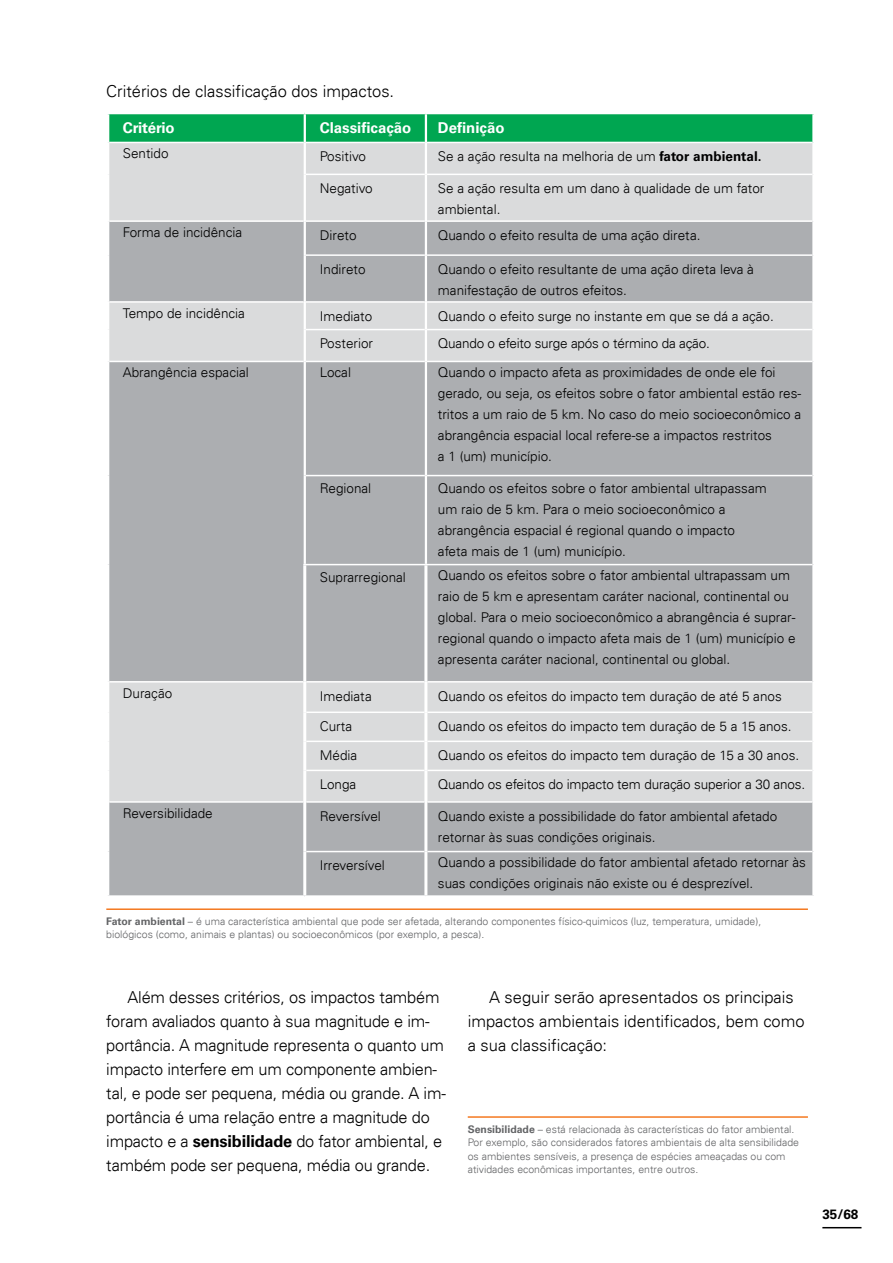
<style>
.page{position:relative;width:893px;height:1263px;background:#fff}
.page>*{position:absolute;margin:0;border:0;box-sizing:border-box;transform-origin:0 0}
.t1{font:300 16.5px/24px "Univers LT";letter-spacing:-.01em;color:#000}
.t2{font:700 15px "Univers LT Std";color:#fff}
.t3{font:300 13.5px/21px "Univers LT";color:#000}
.t4{font:700 13.5px "Univers LT Std";color:#000}
.t5{font:300 10.5px/13.5px "Univers LT";color:#636466}
.s1{font-family:"Univers LT Std";font-weight:700}
</style>
<div class="page">
<hr style="left:822px;top:1227px;width:39px;height:1px;background:#000">
<svg style="left:109px;top:114px;width:703px;height:28px;background:#05a754"></svg>
<div style="left:109px;top:143px;width:703px;height:77px;background:#dadbdc"></div>
<svg style="left:109px;top:222px;width:703px;height:673px;background:#b8babc"></svg>
<hr style="left:306px;top:174px;width:119px;height:1px;background:#fff">
<hr style="left:427px;top:174px;width:385px;height:1px;background:#fff">
<hr style="left:306px;top:254px;width:119px;height:2px;background:#fff">
<hr style="left:427px;top:254px;width:385px;height:2px;background:#fff">
<hr style="left:109px;top:301px;width:195px;height:2px;background:#fff">
<hr style="left:306px;top:301px;width:119px;height:2px;background:#fff">
<hr style="left:427px;top:301px;width:385px;height:2px;background:#fff">
<hr style="left:306px;top:329px;width:119px;height:1px;background:#fff">
<hr style="left:427px;top:329px;width:385px;height:1px;background:#fff">
<hr style="left:109px;top:361px;width:195px;height:1px;background:#fff">
<hr style="left:306px;top:361px;width:119px;height:1px;background:#fff">
<hr style="left:427px;top:361px;width:385px;height:1px;background:#fff">
<hr style="left:306px;top:475px;width:119px;height:1px;background:#fff">
<hr style="left:427px;top:475px;width:385px;height:1px;background:#fff">
<hr style="left:303px;top:564px;width:123px;height:1px;background:#fff">
<hr style="left:426px;top:564px;width:386px;height:1px;background:#fff">
<hr style="left:109px;top:681px;width:194px;height:1px;background:#fff">
<hr style="left:306px;top:681px;width:118px;height:1px;background:#fff">
<hr style="left:427px;top:681px;width:385px;height:1px;background:#fff">
<hr style="left:306px;top:711px;width:118px;height:2px;background:#fff">
<hr style="left:427px;top:711px;width:385px;height:2px;background:#fff">
<hr style="left:306px;top:741px;width:118px;height:1px;background:#fff">
<hr style="left:427px;top:741px;width:385px;height:1px;background:#fff">
<hr style="left:306px;top:770px;width:118px;height:1px;background:#fff">
<hr style="left:427px;top:770px;width:385px;height:1px;background:#fff">
<hr style="left:109px;top:801px;width:194px;height:2px;background:#fff">
<hr style="left:306px;top:801px;width:118px;height:2px;background:#fff">
<hr style="left:427px;top:801px;width:385px;height:2px;background:#fff">
<hr style="left:306px;top:851px;width:118px;height:1px;background:#fff">
<hr style="left:427px;top:851px;width:385px;height:1px;background:#fff">
<hr style="left:303px;top:565px;width:3px;height:117px;background:#fff">
<hr style="left:424px;top:565px;width:3px;height:117px;background:#fff">
<hr style="left:303px;top:682px;width:3px;height:30px;background:#fff">
<hr style="left:424px;top:682px;width:3px;height:30px;background:#fff">
<hr style="left:303px;top:712px;width:3px;height:29px;background:#fff">
<hr style="left:424px;top:712px;width:3px;height:29px;background:#fff">
<hr style="left:303px;top:741px;width:3px;height:29px;background:#fff">
<hr style="left:424px;top:741px;width:3px;height:29px;background:#fff">
<hr style="left:303px;top:770px;width:3px;height:32px;background:#fff">
<hr style="left:424px;top:770px;width:3px;height:32px;background:#fff">
<hr style="left:303px;top:802px;width:3px;height:49px;background:#fff">
<hr style="left:424px;top:802px;width:3px;height:49px;background:#fff">
<hr style="left:303px;top:851px;width:3px;height:44px;background:#fff">
<hr style="left:424px;top:851px;width:3px;height:44px;background:#fff">
<hr style="left:304px;top:114px;width:2px;height:28px;background:#fff">
<hr style="left:425px;top:114px;width:2px;height:28px;background:#fff">
<hr style="left:304px;top:142px;width:2px;height:32px;background:#fff">
<hr style="left:425px;top:142px;width:2px;height:32px;background:#fff">
<hr style="left:304px;top:174px;width:2px;height:47px;background:#fff">
<hr style="left:425px;top:174px;width:2px;height:47px;background:#fff">
<hr style="left:304px;top:221px;width:2px;height:34px;background:#fff">
<hr style="left:425px;top:221px;width:2px;height:34px;background:#fff">
<hr style="left:304px;top:255px;width:2px;height:47px;background:#fff">
<hr style="left:425px;top:255px;width:2px;height:47px;background:#fff">
<hr style="left:304px;top:302px;width:2px;height:28px;background:#fff">
<hr style="left:425px;top:302px;width:2px;height:28px;background:#fff">
<hr style="left:304px;top:330px;width:2px;height:31px;background:#fff">
<hr style="left:425px;top:330px;width:2px;height:31px;background:#fff">
<hr style="left:304px;top:361px;width:2px;height:115px;background:#fff">
<hr style="left:425px;top:361px;width:2px;height:115px;background:#fff">
<hr style="left:304px;top:476px;width:2px;height:88px;background:#fff">
<hr style="left:425px;top:476px;width:2px;height:88px;background:#fff">
<hr style="left:106px;top:908px;width:702px;height:2px;background:#f47920">
<hr style="left:468px;top:1116px;width:340px;height:2px;background:#f47920">
<p class="t1" style="left:106px;top:79px;width:289px">Critérios de classificação dos impactos.</p>
<p class="t2" style="left:123px;top:119px;width:53px">Critério</p>
<p class="t2" style="left:320px;top:119px;width:93px">Classificação</p>
<p class="t2" style="left:438px;top:119px;width:68px">Definição</p>
<p class="t3" style="left:123px;top:143px;width:47px">Sentido</p>
<p class="t3" style="left:320px;top:146px;width:48px">Positivo</p>
<p class="t3" style="left:438px;top:146px;width:325px">Se a ação resulta na melhoria de um <span class="s1">fator ambiental.</span></p>
<p class="t3" style="left:320px;top:178px;width:54px">Negativo</p>
<p class="t3" style="left:438px;top:178px;width:328px">Se a ação resulta em um dano à qualidade de um fator ambiental.</p>
<p class="t3" style="left:123px;top:222px;width:121px">Forma de incidência</p>
<p class="t3" style="left:320px;top:225px;width:38px">Direto</p>
<p class="t3" style="left:438px;top:225px;width:264px">Quando o efeito resulta de uma ação direta.</p>
<p class="t3" style="left:320px;top:259px;width:47px">Indireto</p>
<p class="t3" style="left:438px;top:259px;width:318px">Quando o efeito resultante de uma ação direta leva à manifestação de outros efeitos.</p>
<p class="t3" style="left:123px;top:302px;width:124px">Tempo de incidência</p>
<p class="t3" style="left:320px;top:305px;width:54px">Imediato</p>
<p class="t3" style="left:438px;top:305px;width:337px">Quando o efeito surge no instante em que se dá a ação.</p>
<p class="t3" style="left:320px;top:333px;width:55px">Posterior</p>
<p class="t3" style="left:438px;top:333px;width:273px">Quando o efeito surge após o término da ação.</p>
<p class="t3" style="left:123px;top:362px;width:128px">Abrangência espacial</p>
<p class="t3" style="left:320px;top:362px;width:33px">Local</p>
<p class="t3" style="left:438px;top:362px;width:365px">Quando o impacto afeta as proximidades de onde ele foi gerado, ou seja, os efeitos sobre o fator ambiental estão res&shy;tritos a um raio de 5 km. No caso do meio socioeconômico a abrangência espacial local refere-se a impactos restritos<br>a 1 (um) município.</p>
<p class="t3" style="left:320px;top:477px;width:53px">Regional</p>
<p class="t3" style="left:438px;top:477px;width:330px">Quando os efeitos sobre o fator ambiental ultrapassam um raio de 5 km. Para o meio socioeconômico a abrangência espacial é regional quando o impacto afeta mais de 1 (um) município.</p>
<p class="t3" style="left:320px;top:567px;width:88px">Suprarregional</p>
<p class="t3" style="left:438px;top:565px;width:359px">Quando os efeitos sobre o fator ambiental ultrapassam um raio de 5 km e apresentam caráter nacional, continental ou global. Para o meio socioeconômico a abrangência é suprar&shy;regional quando o impacto afeta mais de 1 (um) município e apresenta caráter nacional, continental ou global.</p>
<p class="t3" style="left:123px;top:682px;width:51px">Duração</p>
<p class="t3" style="left:320px;top:685px;width:54px">Imediata</p>
<p class="t3" style="left:438px;top:685px;width:345px">Quando os efeitos do impacto tem duração de até 5 anos</p>
<p class="t3" style="left:320px;top:716px;width:34px">Curta</p>
<p class="t3" style="left:438px;top:716px;width:355px">Quando os efeitos do impacto tem duração de 5 a 15 anos.</p>
<p class="t3" style="left:320px;top:745px;width:39px">Média</p>
<p class="t3" style="left:438px;top:745px;width:363px">Quando os efeitos do impacto tem duração de 15 a 30 anos.</p>
<p class="t3" style="left:320px;top:774px;width:38px">Longa</p>
<p class="t3" style="left:438px;top:774px;width:369px">Quando os efeitos do impacto tem duração superior a 30 anos.</p>
<p class="t3" style="left:123px;top:802px;width:91px">Reversibilidade</p>
<p class="t3" style="left:320px;top:805px;width:63px">Reversível</p>
<p class="t3" style="left:438px;top:805px;width:341px">Quando existe a possibilidade do fator ambiental afetado retornar às suas condições originais.</p>
<p class="t3" style="left:320px;top:855px;width:67px">Irreversível</p>
<p class="t3" style="left:438px;top:852px;width:370px">Quando a possibilidade do fator ambiental afetado retornar às suas condições originais não existe ou é desprezível.</p>
<p class="t5" style="left:106px;top:914px;width:656px"><span class="s1">Fator ambiental</span> – é uma característica ambiental que pode ser afetada, alterando componentes físico-quimicos (luz, temperatura, umidade), biológicos (como, animais e plantas) ou socioeconômicos (por exemplo, a pesca).</p>
<p class="t1" style="left:106px;top:985px;width:341px;text-indent:21px">Além desses critérios, os impactos também foram avaliados quanto à sua magnitude e im&shy;portância. A magnitude representa o quanto um impacto interfere em um componente ambien&shy;tal, e pode ser pequena, média ou grande. A im&shy;portância é uma relação entre a magnitude do impacto e a <span class="s1">sensibilidade</span> do fator ambiental, e também pode ser pequena, média ou grande.</p>
<p class="t1" style="left:468px;top:985px;width:338px;text-indent:21px">A seguir serão apresentados os principais impactos ambientais identificados, bem como a sua classificação:</p>
<p class="t5" style="left:468px;top:1122px;width:333px"><span class="s1">Sensibilidade</span> – está relacionada às características do fator ambiental.<br>Por exemplo, são considerados fatores ambientais de alta sensibilidade os ambientes sensíveis, a presença de espécies ameaçadas ou com atividades econômicas importantes, entre outros.</p>
<p class="t4" style="left:822px;top:1206px;width:38px">35/68</p>
</div>
